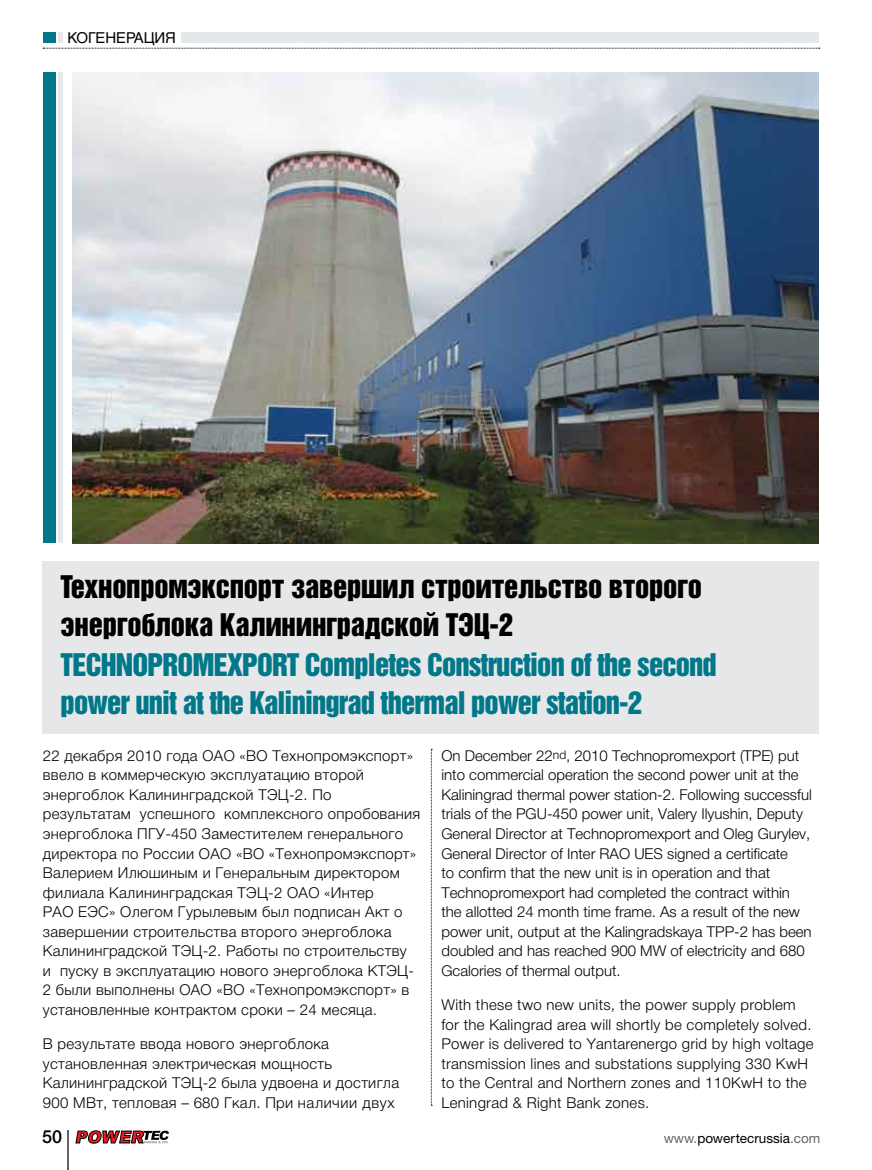
<style>
.page{position:relative;width:872px;height:1170px;background:#fff}
.page>*{position:absolute;margin:0;border:0;box-sizing:border-box;transform-origin:0 0}
.t1{font:28.5px/37.5px "Helvetica Inserat LTCYR";letter-spacing:-.03em;color:#007889}
.t2{font:28.5px/37.5px "Helvetica Inserat LTCYR";letter-spacing:-.01em;color:#000}
.t3{font:500 18px "Helvetica Neue";color:#000}
.t4{font:300 15px/19.5px "Helvetica Neue LTCYR";letter-spacing:.02em;color:#000}
.t5{font:300 15px/19.5px "Helvetica Neue LTCYR";color:#000}
.t6{font:15px "Helvetica Cyr Upright";letter-spacing:-.01em;color:#000}
.t7{font:13.5px "Helvetica Neue";color:#000}
.s1{font-size:12px}
.s2{color:#636466}
</style>
<div class="page">
<div style="left:43px;top:561px;width:776px;height:172px;background:#e6e7e8"></div>
<img style="left:72px;top:73px;width:747px;height:470px">
<hr style="left:67px;top:1130px;width:2px;height:39px;background:#636466">
<svg style="left:431px;top:749px;width:1px;height:356px"></svg>
<div style="left:181px;top:32px;width:638px;height:11px;background:#e3e8ea"></div>
<svg style="left:43px;top:48px;width:777px;height:1px"></svg>
<hr style="left:58px;top:32px;width:4px;height:11px;background:#e6e7e8">
<div style="left:43px;top:32px;width:12px;height:11px;background:#007889"></div>
<svg style="left:75px;top:1130px;width:94px;height:13px"></svg>
<hr style="left:58px;top:73px;width:4px;height:470px;background:#e6e7e8">
<div style="left:43px;top:73px;width:12px;height:470px;background:#007889"></div>
<p class="t6" style="left:67px;top:29px;width:110px">КОГЕНЕРАЦИЯ</p>
<h1 class="t2" style="left:61px;top:568px;width:643px">Технопромэкспорт завершил строительство второго энергоблока Калининградской ТЭЦ-2</h1>
<h1 class="t1" style="left:61px;top:646px;width:658px">TECHNOPROMEXPORT Completes Construction of the second power unit at the Kaliningrad thermal power station-2</h1>
<p class="t4" style="left:43px;top:746px;width:379px">22 декабря 2010 года ОАО «ВО Технопромэкспорт» ввело в коммерческую эксплуатацию второй энергоблок Калининградской ТЭЦ-2. По результатам успешного комплексного опробования энергоблока ПГУ-450 Заместителем генерального директора по России ОАО «ВО «Технопромэкспорт» Валерием Илюшиным и Генеральным директором филиала Калининградская ТЭЦ-2 ОАО «Интер<br>РАО ЕЭС» Олегом Гурылевым был подписан Акт о завершении строительства второго энергоблока Калининградской ТЭЦ-2. Работы по строительству<br>и пуску в эксплуатацию нового энергоблока КТЭЦ-2 были выполнены ОАО «ВО «Технопромэкспорт» в установленные контрактом сроки – 24 месяца.</p>
<p class="t4" style="left:43px;top:1034px;width:358px">В результате ввода нового энергоблока установленная электрическая мощность Калининградской ТЭЦ-2 была удвоена и достигла 900 МВт, тепловая – 680 Гкал. При наличии двух</p>
<p class="t3" style="left:42px;top:1126px;width:22px">50</p>
<p class="t5" style="left:441px;top:746px;width:372px">On December 22<span class="s1">nd</span>, 2010 Technopromexport (TPE) put into commercial operation the second power unit at the Kaliningrad thermal power station-2. Following successful trials of the PGU-450 power unit, Valery Ilyushin, Deputy General Director at Technopromexport and Oleg Gurylev, General Director of Inter RAO UES signed a certificate<br>to confirm that the new unit is in operation and that Technopromexport had completed the contract within the allotted 24 month time frame. As a result of the new power unit, output at the Kalingradskaya TPP-2 has been doubled and has reached 900 МW of electricity and 680<br>Gcalories of thermal output.</p>
<p class="t4" style="left:441px;top:995px;width:374px">With these two new units, the power supply problem for the Kalingrad area will shortly be completely solved.<br>Power is delivered to Yantarenergo grid by high voltage transmission lines and substations supplying 330 KwH to the Central and Northern zones and 110KwH to the Leningrad &amp; Right Bank zones.</p>
<p class="t7" style="left:663px;top:1130px;width:158px"><span class="s2">www.</span>powertecrussia<span class="s2">.com</span></p>
</div>
